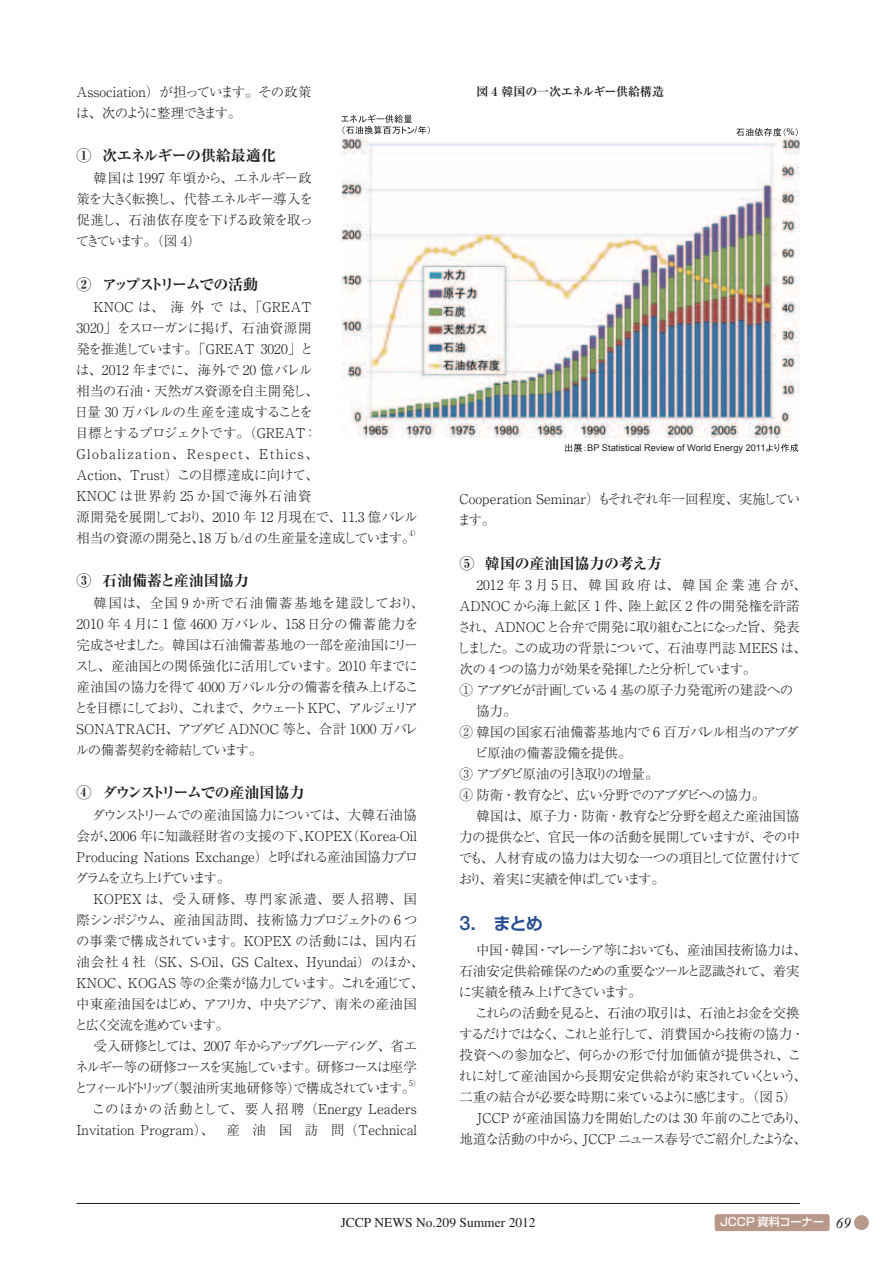
<style>
.page{position:relative;width:893px;height:1263px;background:#fff}
.page>*{position:absolute;margin:0;border:0;box-sizing:border-box;transform-origin:0 0}
.t1{font:17.25px "Shin Go Pro De Bold 90 pv RKSJ H";color:#274e91}
.t2{font:15px "Ryumin Pro Ex Bold 90 pv RKSJ H";letter-spacing:-.03em;color:#231f20}
.t3{font:15px "Ryumin Pro Ex Bold 90 pv RKSJ H";letter-spacing:-.1em;color:#231f20}
.t4{font:15px "Ryumin Pro Ex Bold 90 pv RKSJ H";letter-spacing:-.12em;color:#231f20}
.t5{font:15px "Ryumin Pro Ex Bold 90 pv RKSJ H";color:#231f20}
.t6{font:13.5px/21px "Ryumin Pro Light 90 pv RKSJ H";color:#231f20}
.t7{font:13.5px/21px "Ryumin Pro Light 90 pv RKSJ H";letter-spacing:-.02em;color:#231f20}
.t8{font:13.5px/21px "Ryumin Pro Light 90 pv RKSJ H";letter-spacing:-.075em;color:#231f20}
.t9{font:13.5px/21px "Ryumin Pro Light 90 pv RKSJ H";letter-spacing:-.06em;color:#231f20}
.t10{font:13.5px "Ryumin Pro Light 90 pv RKSJ H";letter-spacing:-.055em;color:#231f20}
.t11{font:13.5px "Ryumin Pro Light 90 pv RKSJ H";letter-spacing:-.085em;color:#231f20}
.t12{font:13.5px "Ryumin Pro Light 90 pv RKSJ H";letter-spacing:-.07em;color:#231f20}
.t13{font:13.5px "Ryumin Pro Light 90 pv RKSJ H";letter-spacing:-.095em;color:#231f20}
.t14{font:13.5px "Ryumin Pro Light 90 pv RKSJ H";letter-spacing:-.065em;color:#231f20}
.t15{font:13.5px "Ryumin Pro Light 90 pv RKSJ H";letter-spacing:-.09em;color:#231f20}
.t16{font:13.5px "Times";color:#231f20}
.t17{font:13.5px "Ryumin Pro Light 90 pv RKSJ H";letter-spacing:.21em;color:#231f20}
.t18{font:13.5px "Ryumin Pro Light 90 pv RKSJ H";letter-spacing:-.105em;color:#231f20}
.t19{font:13.5px "Ryumin Pro Light 90 pv RKSJ H";letter-spacing:-.045em;color:#231f20}
.t20{font:13.5px "Ryumin Pro Light 90 pv RKSJ H";letter-spacing:-.11em;color:#231f20}
.t21{font:13.5px "Ryumin Pro Light 90 pv RKSJ H";letter-spacing:-.165em;color:#231f20}
.t22{font:12px "Ryumin Pro Bold 90 pv RKSJ H";letter-spacing:-.02em;color:#231f20}
.t23{font:11.25px "Shin Go Pro Medium 90 pv RKSJ H";letter-spacing:-.005em;color:#fff}
.t24{font:9.3px "Arial";color:#231f20}
.t25{font:7.8px "Ryumin Pro Light 90 pv RKSJ H";color:#231f20}
.s1{font-family:"Helvetica Neue";font-weight:500;font-size:19.8px}
.s2{font-family:"Times New Roman";font-style:italic;font-size:15px;color:#231f20}
</style>
<div class="page">
<hr style="left:77px;top:1203px;width:722px;height:1px;background:#231f20">
<div style="left:854px;top:1215px;width:14px;height:15px;background:#b79889;border-radius:50%"></div>
<div style="left:714px;top:1214px;width:115px;height:17px;background:#b79889;border-radius:3px"></div>
<img style="left:341px;top:138px;width:458px;height:299px">
<svg style="left:565px;top:444px;width:20px;height:8px"></svg>
<svg style="left:766px;top:444px;width:32px;height:8px"></svg>
<svg style="left:736px;top:128px;width:49px;height:8px"></svg>
<svg style="left:341px;top:114px;width:88px;height:20px"></svg>
<p class="t7" style="left:76px;top:83px;width:237px">Association）が担っています。その政策は、次のように整理できます。</p>
<p class="t2" style="left:77px;top:150px;width:201px">① 次エネルギーの供給最適化</p>
<p class="t9" style="left:76px;top:170px;width:239px;text-indent:18px">韓国は 1997 年頃から、エネルギー政策を大きく転換し、代替エネルギー導入を促進し、石油依存度を下げる政策を取ってきています。（図 4）</p>
<p class="t4" style="left:77px;top:278px;width:183px">② アップストリームでの活動</p>
<p class="t6" style="left:75px;top:298px;width:344px;text-indent:19px">KNOC は、海外では、「GREAT<br>3020」をスローガンに掲げ、石油資源開<br>発を推進しています。「GREAT 3020」と<br>は、2012 年までに、海外で 20 億バレル<br>相当の石油・天然ガス資源を自主開発し、<br>日量 30 万バレルの生産を達成することを<br>目標とするプロジェクトです。（GREAT：<br>Globalization、 Respect、Ethics、<br>Action、Trust）この目標達成に向けて、<br>KNOC は世界約 25 か国で海外石油資<br>源開発を展開しており、2010 年 12 月現在で、11.3 億バレル相当の資源の開発と、18 万 b/d の生産量を達成しています。</p>
<p class="t22" style="left:476px;top:87px;width:189px">図 4 韓国の一次エネルギー供給構造</p>
<p class="t24" style="left:415px;top:125px;width:4px">/</p>
<p class="t24" style="left:786px;top:127px;width:10px">%</p>
<p class="t24" style="left:587px;top:443px;width:180px">BP Statistical Review of World Energy 2011</p>
<p class="t6" style="left:457px;top:490px;width:344px">Cooperation Seminar）もそれぞれ年一回程度、実施しています。</p>
<p class="t2" style="left:459px;top:557px;width:204px">⑤ 韓国の産油国協力の考え方</p>
<p class="t17" style="left:476px;top:580px;width:332px">2012年3月5日、韓国政府は、韓国企業連合が、</p>
<p class="t6" style="left:459px;top:598px;width:342px">ADNOC から海上鉱区 1 件、陸上鉱区 2 件の開発権を許諾</p>
<p class="t12" style="left:457px;top:622px;width:344px">され、ADNOCと合弁で開発に取り組むことになった旨、発表</p>
<p class="t7" style="left:457px;top:640px;width:351px">しました。この成功の背景について、石油専門誌 MEES は、</p>
<p class="t18" style="left:459px;top:664px;width:298px">次の 4 つの協力が効果を発揮したと分析しています。</p>
<p class="t7" style="left:459px;top:682px;width:335px">① アブダビが計画している 4 基の原子力発電所の建設への</p>
<p class="t7" style="left:476px;top:703px;width:42px">協力。</p>
<p class="t7" style="left:459px;top:724px;width:341px">② 韓国の国家石油備蓄基地内で 6 百万バレル相当のアブダ</p>
<p class="t7" style="left:474px;top:745px;width:159px">ビ原油の備蓄設備を提供。</p>
<p class="t21" style="left:459px;top:769px;width:201px">③ アブダビ原油の引き取りの増量。</p>
<p class="t19" style="left:459px;top:790px;width:307px">④ 防衛・教育など、広い分野でのアブダビへの協力。</p>
<p class="t6" style="left:476px;top:808px;width:325px">韓国は、原子力・防衛・教育など分野を超えた産油国協</p>
<p class="t10" style="left:459px;top:832px;width:342px">力の提供など、官民一体の活動を展開していますが、その中</p>
<p class="t7" style="left:459px;top:850px;width:343px">でも、人材育成の協力は大切な一つの項目として位置付けて</p>
<p class="t20" style="left:459px;top:874px;width:208px">おり、着実に実績を伸ばしています。</p>
<p class="t1" style="left:459px;top:917px;width:85px"><span class="s1">3.</span> まとめ</p>
<p class="t8" style="left:458px;top:941px;width:349px;text-indent:18px">中国・韓国・マレーシア等においても、産油国技術協力は、石油安定供給確保のための重要なツールと認識されて、着実に実績を積み上げてきています。</p>
<p class="t15" style="left:475px;top:1008px;width:326px">これらの活動を見ると、石油の取引は、石油とお金を交換</p>
<p class="t13" style="left:459px;top:1029px;width:347px">するだけではなく、これと並行して、消費国から技術の協力・</p>
<p class="t6" style="left:459px;top:1046px;width:343px">投資への参加など、何らかの形で付加価値が提供され、こ</p>
<p class="t10" style="left:458px;top:1071px;width:349px">れに対して産油国から長期安定供給が約束されていくという、</p>
<p class="t14" style="left:459px;top:1092px;width:338px">二重の結合が必要な時期に来ているように感じます。（図 5）</p>
<p class="t7" style="left:476px;top:1109px;width:332px">JCCP が産油国協力を開始したのは 30 年前のことであり、</p>
<p class="t11" style="left:459px;top:1134px;width:349px">地道な活動の中から、JCCP ニュース春号でご紹介したような、</p>
<p class="t25" style="left:409px;top:530px;width:13px">4）</p>
<p class="t5" style="left:77px;top:575px;width:174px">③ 石油備蓄と産油国協力</p>
<p class="t7" style="left:74px;top:594px;width:351px;text-indent:19px">韓国は、全国 9 か所で石油備蓄基地を建設しており、<br>2010 年 4 月に 1 億 4600 万バレル、158日分の備蓄能力を完成させました。韓国は石油備蓄基地の一部を産油国にリースし、産油国との関係強化に活用しています。2010 年までに産油国の協力を得て 4000 万バレル分の備蓄を積み上げることを目標にしており、これまで、クウェート KPC、アルジェリア<br>SONATRACH、アブダビ ADNOC 等と、合計 1000 万バレルの備蓄契約を締結しています。</p>
<p class="t3" style="left:77px;top:787px;width:229px">④ ダウンストリームでの産油国協力</p>
<p class="t7" style="left:75px;top:806px;width:344px;text-align:justify;text-indent:17px">ダウンストリームでの産油国協力については、大韓石油協会が、2006 年に知識経財省の支援の下、KOPEX（Korea-Oil Producing Nations Exchange）と呼ばれる産油国協力プログラムを立ち上げています。</p>
<p class="t6" style="left:74px;top:890px;width:351px;text-indent:19px">KOPEX は、受入研修、専門家派遣、要人招聘、国際シンポジウム、産油国訪問、技術協力プロジェクトの 6 つの事業で構成されています。KOPEX の活動には、国内石油会社 4 社（SK、S-Oil、GS Caltex、Hyundai）のほか、<br>KNOC、KOGAS 等の企業が協力しています。これを通じて、中東産油国をはじめ、アフリカ、中央アジア、南米の産油国と広く交流を進めています。</p>
<p class="t7" style="left:74px;top:1037px;width:344px;text-align:justify;text-indent:19px">受入研修としては、2007 年からアップグレーディング、省エネルギー等の研修コースを実施しています。研修コースは座学とフィールドトリップ（製油所実地研修等）で構成されています。</p>
<p class="t25" style="left:409px;top:1081px;width:13px">5）</p>
<p class="t6" style="left:77px;top:1100px;width:342px;text-align:right">このほかの活動として、要人招聘（Energy Leaders<br>Invitation Program）、 産 油 国 訪 問（Technical</p>
<p class="t16" style="left:341px;top:1217px;width:196px">JCCP NEWS No.209 Summer 2012</p>
<p class="t23" style="left:720px;top:1218px;width:132px">JCCP 資料コーナー <span class="s2">69</span></p>
</div>
